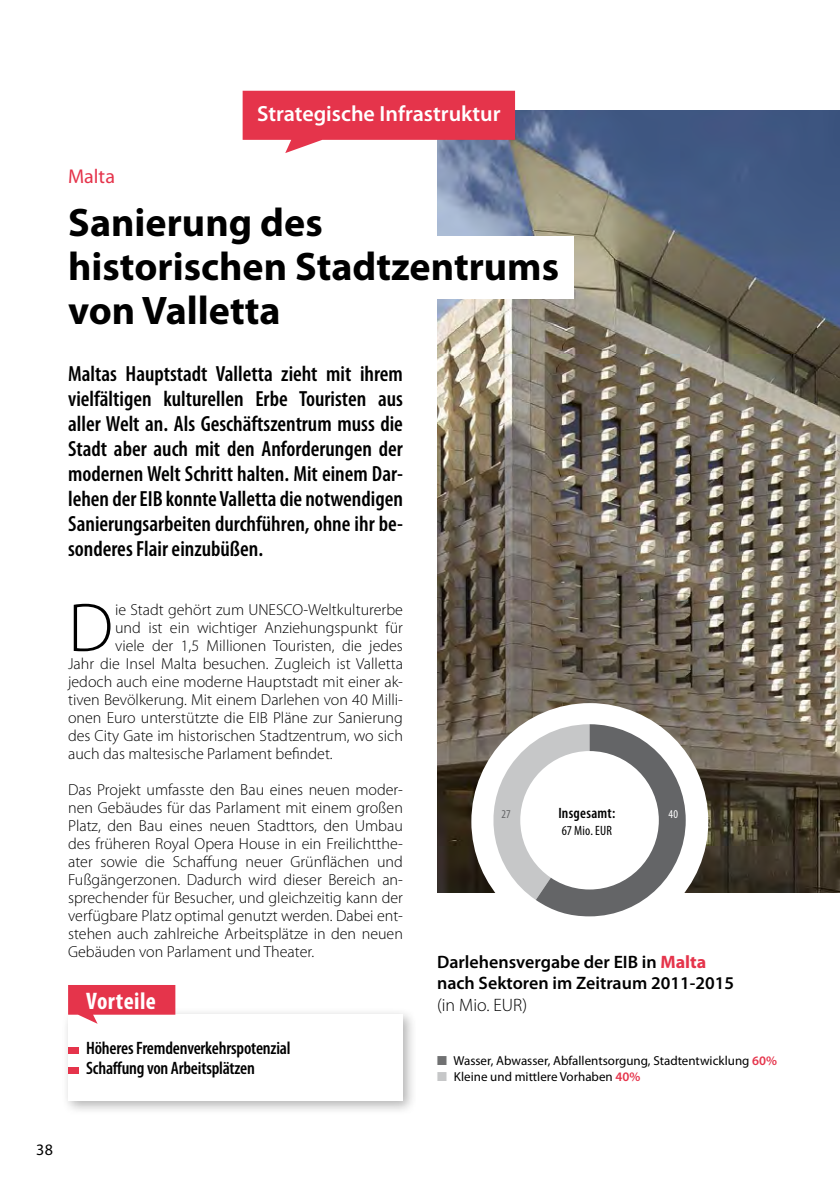
<style>
.page{position:relative;width:840px;height:1191px;background:#fff}
.page>*{position:absolute;margin:0;border:0;box-sizing:border-box;transform-origin:0 0}
.t1{font:300 69.4px "Myriad Pro";color:#000}
.t2{font:700 40px/44px "Myriad Pro";color:#000}
.t3{font:700 condensed 24px "Myriad Pro";letter-spacing:.02em;color:#fff}
.t4{font:600 condensed 22px/25px "Myriad Pro";color:#000;text-align:justify}
.t5{font:600 22px "Myriad Pro";color:#fff}
.t6{font:20px "Myriad Pro";color:#e5344b}
.t7{font:600 18px/21.6px "Myriad Pro";color:#000}
.t8{font:600 condensed 18px/20px "Myriad Pro";letter-spacing:-.01em;color:#000}
.t9{font:300 18px "Myriad Pro";color:#000}
.t10{font:300 16px/18px "Myriad Pro";color:#000;text-align:justify}
.t11{font:16px "Myriad Pro";color:#000}
.t12{font:600 condensed 15px "Myriad Pro";letter-spacing:.015em;color:#000}
.t13{font:condensed 13.6px "Myriad Pro";letter-spacing:.015em;color:#000}
.t14{font:13px/16px "Myriad Pro";color:#000}
.t15{font:condensed 12px "Myriad Pro";color:#646567}
.t16{font:condensed 12px "Myriad Pro";color:#fff}
.s1{font-weight:700;color:#e5344b}
.s2{font-weight:600;color:#e5344b}
</style>
<div class="page">
<img style="left:437px;top:111px;width:402px;height:781px">
<div style="left:61px;top:1007px;width:356px;height:108px;background:#000;opacity:.3"></div>
<div style="left:68px;top:1014px;width:335px;height:86px;background:#fff"></div>
<div style="left:68px;top:1047px;width:10px;height:7px;background:#e5344b"></div>
<div style="left:68px;top:1067px;width:10px;height:7px;background:#e5344b"></div>
<svg style="left:68px;top:985px;width:107px;height:38px"></svg>
<svg style="left:242px;top:91px;width:272px;height:62px;background:#e1566a"></svg>
<div style="left:471px;top:703px;width:237px;height:237px;background:#fff;border-radius:50%"></div>
<svg style="left:488px;top:724px;width:197px;height:192px"></svg>
<div style="left:520px;top:751px;width:138px;height:138px;background:#fff;border-radius:50%"></div>
<div style="left:403px;top:237px;width:170px;height:62px;background:#fff"></div>
<p class="t6" style="left:68px;top:165px;width:48px">Malta</p>
<h3 class="t5" style="left:257px;top:102px;width:245px">Strategische Infrastruktur</h3>
<h2 class="t2" style="left:68px;top:201px;width:492px">Sanierung des<br>historischen Stadtzentrums von Valletta</h2>
<p class="t4" style="left:68px;top:361px;width:336px">Maltas Hauptstadt Valletta zieht mit ihrem vielfältigen kulturellen Erbe Touristen aus aller Welt an. Als Geschäftszentrum muss die Stadt aber auch mit den Anforderungen der modernen Welt Schritt halten. Mit einem Dar&shy;lehen der EIB konnte Valletta die notwendigen Sanierungsarbeiten durchführen, ohne ihr be&shy;sonderes Flair einzubüßen.</p>
<h1 class="t1" style="left:68px;top:589px;width:46px">D</h1>
<p class="t10" style="left:115px;top:601px;width:289px">ie Stadt gehört zum UNESCO-Weltkulturerbe</p>
<p class="t10" style="left:115px;top:619px;width:289px">und ist ein wichtiger Anziehungspunkt für</p>
<p class="t10" style="left:115px;top:637px;width:289px">viele der 1,5 Millionen Touristen, die jedes</p>
<p class="t10" style="left:68px;top:655px;width:336px">Jahr die Insel Malta besuchen. Zugleich ist Valletta</p>
<p class="t10" style="left:68px;top:673px;width:336px">jedoch auch eine moderne Hauptstadt mit einer ak-</p>
<p class="t10" style="left:68px;top:691px;width:336px">tiven Bevölkerung. Mit einem Darlehen von 40 Milli-</p>
<p class="t10" style="left:68px;top:709px;width:336px">onen Euro unterstützte die EIB Pläne zur Sanierung</p>
<p class="t10" style="left:68px;top:727px;width:336px">des City Gate im historischen Stadtzentrum, wo sich</p>
<p class="t10" style="left:68px;top:745px;width:266px">auch das maltesische Parlament befindet.</p>
<p class="t10" style="left:68px;top:781px;width:336px">Das Projekt umfasste den Bau eines neuen moder&shy;nen Gebäudes für das Parlament mit einem großen Platz, den Bau eines neuen Stadttors, den Umbau des früheren Royal Opera House in ein Freilichtthe&shy;ater sowie die Schaffung neuer Grünflächen und Fußgängerzonen. Dadurch wird dieser Bereich an&shy;sprechender für Besucher, und gleichzeitig kann der verfügbare Platz optimal genutzt werden. Dabei ent&shy;stehen auch zahlreiche Arbeitsplätze in den neuen Gebäuden von Parlament und Theater.</p>
<h3 class="t3" style="left:86px;top:987px;width:71px">Vorteile</h3>
<p class="t8" style="left:86px;top:1038px;width:206px">Höheres Fremdenverkehrspotenzial<br>Schaffung von Arbeitsplätzen</p>
<p class="t15" style="left:501px;top:807px;width:11px">27</p>
<p class="t12" style="left:558px;top:805px;width:58px">Insgesamt:</p>
<p class="t16" style="left:668px;top:807px;width:11px">40</p>
<p class="t13" style="left:561px;top:823px;width:52px">67 Mio. EUR</p>
<p class="t7" style="left:437px;top:951px;width:298px">Darlehensvergabe der EIB in <span class="s1">Malta </span>nach Sektoren im Zeitraum 2011-2015</p>
<p class="t9" style="left:437px;top:995px;width:92px">(in Mio. EUR)</p>
<p class="t14" style="left:453px;top:1053px;width:325px">Wasser, Abwasser, Abfallentsorgung, Stadtentwicklung <span class="s2">60%<br></span>Kleine und mittlere Vorhaben <span class="s2">40%</span></p>
<p class="t11" style="left:36px;top:1141px;width:18px">38</p>
</div>
